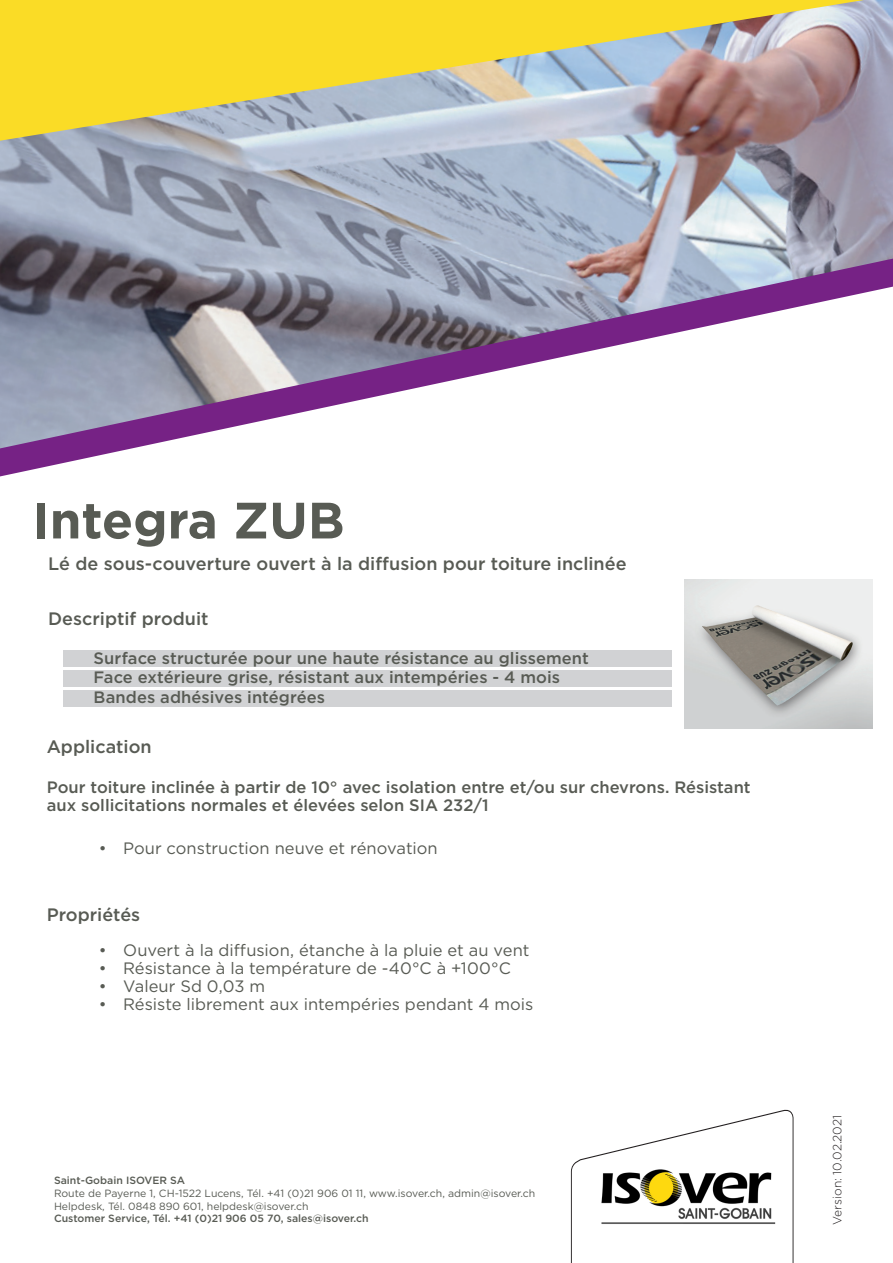
<style>
.page{position:relative;width:893px;height:1263px;background:#fff}
.page>*{position:absolute;margin:0;border:0;box-sizing:border-box;transform-origin:0 0}
.t1{font:700 51px "Gotham";color:#585b54}
.t2{font:500 18px "Gotham";color:#585b54}
.t3{font:500 16.5px/18px "Gotham";color:#585b54}
.t4{font:16.5px "Gotham";color:#585b54}
.t5{font:300 12px "Gotham";color:#231f20}
.t6{font:10.5px "Gotham";color:#585b54}
.t7{font:500 10.5px "Gotham";color:#585b54}
</style>
<div class="page">
<img style="left:0;top:0;width:893px;height:259px">
<img style="left:685px;top:579px;width:187px;height:150px">
<svg style="left:0;top:259px;width:893px;height:217px"></svg>
<svg style="left:0;top:0;width:864px;height:141px;background:#d5c46d"></svg>
<svg style="left:571px;top:1109px;width:223px;height:154px"></svg>
<img style="left:595px;top:1163px;width:182px;height:98px">
<div style="left:64px;top:651px;width:608px;height:16px;background:#d1d2d4"></div>
<div style="left:64px;top:670px;width:608px;height:17px;background:#d1d2d4"></div>
<div style="left:64px;top:690px;width:608px;height:16px;background:#d1d2d4"></div>
<p class="t1" style="left:33px;top:487px;width:314px">Integra ZUB</p>
<p class="t2" style="left:48px;top:552px;width:580px">Lé de sous-couverture ouvert à la diffusion pour toiture inclinée</p>
<p class="t2" style="left:48px;top:607px;width:162px">Descriptif produit</p>
<p class="t3" style="left:94px;top:649px;width:497px">Surface structurée pour une haute résistance au glissement</p>
<p class="t3" style="left:94px;top:668px;width:468px">Face extérieure grise, résistant aux intempéries - 4 mois</p>
<p class="t3" style="left:94px;top:688px;width:233px">Bandes adhésives intégrées</p>
<p class="t2" style="left:47px;top:735px;width:106px">Application</p>
<p class="t3" style="left:47px;top:778px;width:705px">Pour toiture inclinée à partir de 10° avec isolation entre et/ou sur chevrons. Résistant aux sollicitations normales et élevées selon SIA 232/1</p>
<p class="t4" style="left:99px;top:838px;width:340px">• Pour construction neuve et rénovation</p>
<p class="t2" style="left:47px;top:903px;width:95px">Propriétés</p>
<p class="t4" style="left:99px;top:940px;width:432px">• Ouvert à la diffusion, étanche à la pluie et au vent</p>
<p class="t4" style="left:99px;top:958px;width:414px">• Résistance à la température de -40°C à +100°C</p>
<p class="t4" style="left:99px;top:976px;width:168px">• Valeur Sd 0,03 m</p>
<p class="t4" style="left:99px;top:994px;width:436px">• Résiste librement aux intempéries pendant 4 mois</p>
<p class="t7" style="left:54px;top:1174px;width:133px">Saint-Gobain ISOVER SA</p>
<p class="t6" style="left:54px;top:1186px;width:483px">Route de Payerne 1, CH-1522 Lucens, Tél. +41 (0)21 906 01 11, www.isover.ch, admin@isover.ch</p>
<p class="t6" style="left:54px;top:1199px;width:256px">Helpdesk, Tél. 0848 890 601, helpdesk@isover.ch</p>
<p class="t7" style="left:54px;top:1212px;width:316px">Customer Service, Tél. +41 (0)21 906 05 70, sales@isover.ch</p>
<p class="t5" style="left:830px;top:1225px;width:112px;rotate:-90deg">Version: 10.02.2021</p>
</div>
